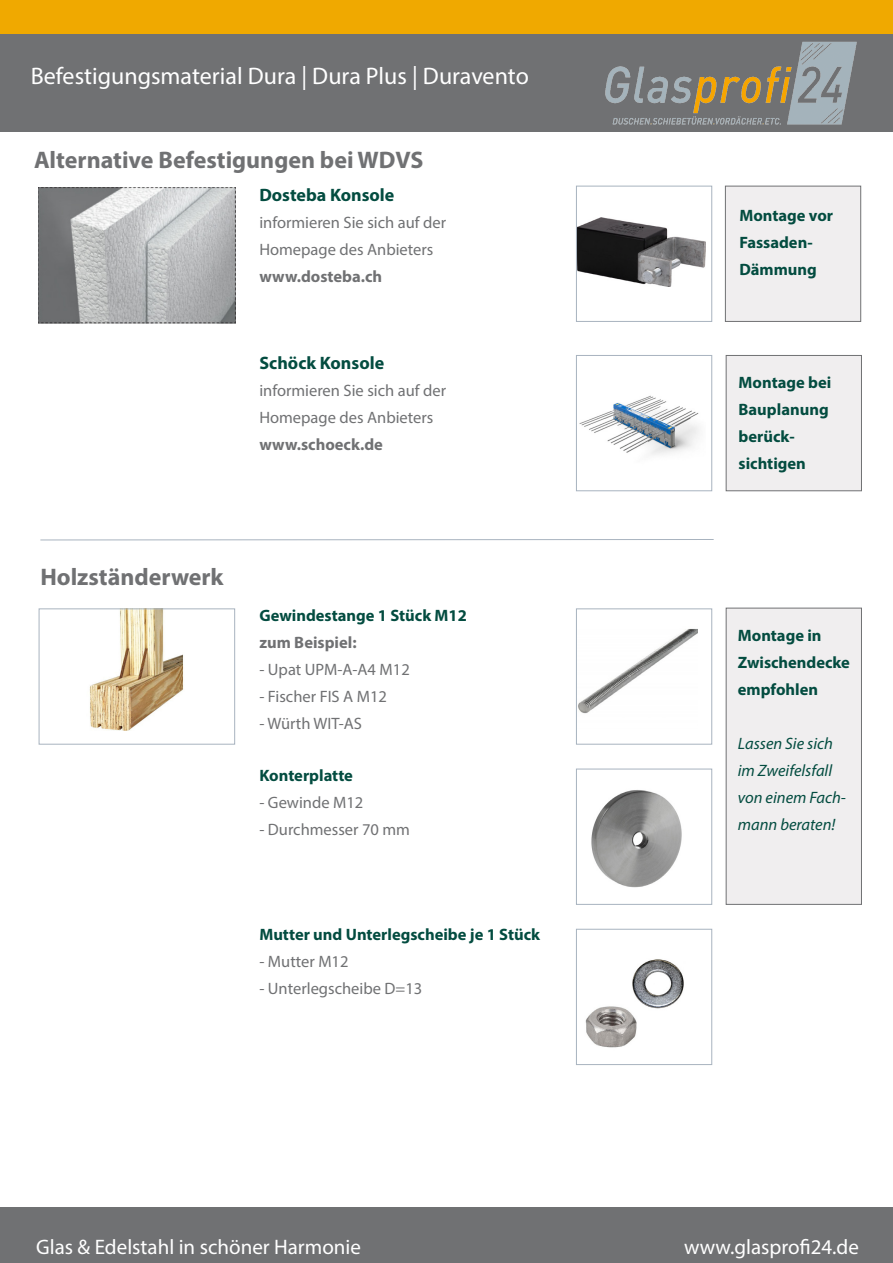
<style>
.page{position:relative;width:893px;height:1263px;background:#fff}
.page>*{position:absolute;margin:0;border:0;box-sizing:border-box;transform-origin:0 0}
.t1{font:700 24px "Myriad Pro";color:#707173}
.t2{font:24px "Myriad Pro";color:#fff}
.t3{font:21px "Myriad Pro";color:#fff}
.t4{font:700 18px "Myriad Pro";color:#034c40}
.t5{font:16.5px/27px "Myriad Pro";color:#707173}
.t6{font:700 16.5px/27px "Myriad Pro";color:#034c40}
.t7{font:italic 16.5px/27px "Myriad Pro";color:#034c40}
.t8{font:700 16.5px "Myriad Pro";color:#707173}
</style>
<div class="page">
<div style="left:0;top:1208px;width:893px;height:55px;background:#707173"></div>
<div style="left:0;top:34px;width:893px;height:98px;background:#707173"></div>
<div style="left:0;top:0;width:893px;height:34px;background:#f0a900"></div>
<img style="left:605px;top:41px;width:252px;height:84px">
<img style="left:39px;top:188px;width:196px;height:136px">
<img style="left:578px;top:217px;width:128px;height:70px">
<div style="left:576px;top:186px;width:136px;height:136px;border:1px solid #a8b3bf"></div>
<img style="left:579px;top:395px;width:120px;height:60px">
<div style="left:576px;top:355px;width:136px;height:136px;border:1px solid #a8b3bf"></div>
<img style="left:89px;top:610px;width:95px;height:120px">
<div style="left:39px;top:608px;width:196px;height:136px;border:1px solid #a8b3bf"></div>
<img style="left:585px;top:959px;width:99px;height:89px">
<div style="left:576px;top:929px;width:136px;height:136px;border:1px solid #a8b3bf"></div>
<svg style="left:40px;top:539px;width:674px;height:2px"></svg>
<div style="left:726px;top:608px;width:136px;height:297px;background:#f0eeef;border:1px solid #707173"></div>
<img style="left:578px;top:629px;width:120px;height:85px">
<div style="left:576px;top:608px;width:136px;height:136px;border:1px solid #a8b3bf"></div>
<img style="left:591px;top:790px;width:91px;height:98px">
<div style="left:576px;top:769px;width:136px;height:136px;border:1px solid #a8b3bf"></div>
<div style="left:726px;top:355px;width:136px;height:136px;background:#f0eeef;border:1px solid #707173"></div>
<div style="left:725px;top:186px;width:136px;height:136px;background:#f0eeef;border:1px solid #707173"></div>
<h1 class="t2" style="left:31px;top:61px;width:499px">Befestigungsmaterial Dura | Dura Plus | Duravento</h1>
<p class="t1" style="left:34px;top:145px;width:391px">Alternative Befestigungen bei WDVS</p>
<p class="t4" style="left:259px;top:183px;width:136px">Dosteba Konsole</p>
<p class="t5" style="left:259px;top:209px;width:188px">informieren Sie sich auf der<br>Homepage des Anbieters</p>
<p class="t8" style="left:259px;top:266px;width:124px">www.dosteba.ch</p>
<p class="t4" style="left:259px;top:351px;width:126px">Schöck Konsole</p>
<p class="t5" style="left:259px;top:377px;width:188px">informieren Sie sich auf der<br>Homepage des Anbieters</p>
<p class="t8" style="left:259px;top:434px;width:125px">www.schoeck.de</p>
<p class="t1" style="left:40px;top:561px;width:185px">Holzständerwerk</p>
<p class="t6" style="left:259px;top:601px;width:209px">Gewindestange 1 Stück M12</p>
<p class="t8" style="left:259px;top:631px;width:99px">zum Beispiel:</p>
<p class="t5" style="left:259px;top:655px;width:152px">- Upat UPM-A-A4 M12</p>
<p class="t5" style="left:259px;top:682px;width:129px">- Fischer FIS A M12</p>
<p class="t5" style="left:259px;top:709px;width:104px">- Würth WIT-AS</p>
<p class="t6" style="left:259px;top:761px;width:95px">Konterplatte</p>
<p class="t5" style="left:259px;top:789px;width:105px">- Gewinde M12</p>
<p class="t5" style="left:259px;top:816px;width:152px">- Durchmesser 70 mm</p>
<p class="t6" style="left:259px;top:921px;width:282px">Mutter und Unterlegscheibe je 1 Stück</p>
<p class="t5" style="left:259px;top:948px;width:91px">- Mutter M12</p>
<p class="t5" style="left:259px;top:975px;width:164px">- Unterlegscheibe D=13</p>
<p class="t6" style="left:739px;top:201px;width:95px">Montage vor<br>Fassaden-<br>Dämmung</p>
<p class="t6" style="left:739px;top:369px;width:94px">Montage bei<br>Bauplanung berück&shy;sichtigen</p>
<p class="t6" style="left:738px;top:621px;width:113px">Montage in<br>Zwischendecke empfohlen</p>
<p class="t7" style="left:738px;top:730px;width:110px">Lassen Sie sich im Zweifelsfall von einem Fach&shy;mann beraten!</p>
<p class="t3" style="left:36px;top:1233px;width:326px">Glas &amp; Edelstahl in schöner Harmonie</p>
<p class="t3" style="left:684px;top:1233px;width:176px">www.glasprofi24.de</p>
</div>
